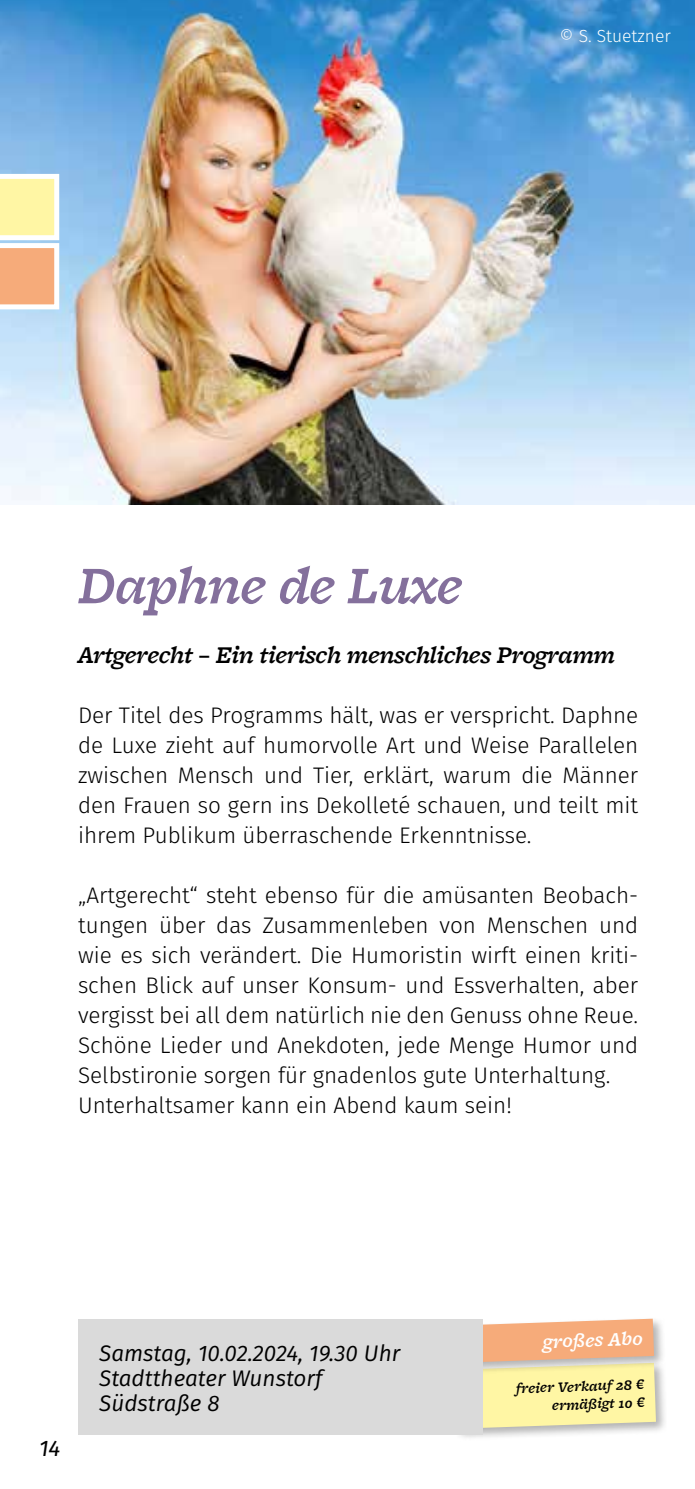
<style>
.page{position:relative;width:695px;height:1489px;background:#fff}
.page>*{position:absolute;margin:0;border:0;box-sizing:border-box;transform-origin:0 0}
.t1{font:italic 600 55px "Freight Micro Pro";letter-spacing:-.02em;color:#84709c}
.t2{font:italic 600 25px "Freight Micro Pro";letter-spacing:-.02em;color:#000}
.t3{font:300 22.5px/30px "Fira Sans";color:#000;text-align:justify}
.t4{font:italic 22.5px/25px "Fira Sans";color:#000}
.t5{font:italic 22.5px "Fira Sans";color:#000}
.t6{font:italic 600 20px "Freight Micro Pro";color:#fff}
.t7{font:300 17.5px "Fira Sans";color:#fff}
.t8{font:italic 600 15px/18px "Freight Micro Pro";color:#000;text-align:right}
</style>
<div class="page">
<img style="left:0;top:0;width:694px;height:504px">
<div style="left:452px;top:1359px;width:216px;height:81px;background:#000;opacity:.3"></div>
<div style="left:451px;top:1315px;width:215px;height:60px;background:#000;opacity:.3"></div>
<svg style="left:482px;top:1318px;width:174px;height:110px;background:#f5d89c"></svg>
<div style="left:78px;top:1318px;width:404px;height:116px;background:#dadada"></div>
<svg style="left:0;top:174px;width:59px;height:135px"></svg>
<p class="t7" style="left:559px;top:24px;width:113px">© S. Stuetzner</p>
<h1 class="t1" style="left:78px;top:547px;width:386px">Daphne de Luxe</h1>
<p class="t2" style="left:78px;top:637px;width:538px">Artgerecht – Ein tierisch menschliches Programm</p>
<p class="t3" style="left:78px;top:700px;width:561px">Der Titel des Programms hält, was er verspricht. Daphne de Luxe zieht auf humorvolle Art und Weise Parallelen zwischen Mensch und Tier, erklärt, warum die Männer den Frauen so gern ins Dekolleté schauen, und teilt mit ihrem Publikum überraschende Erkenntnisse.</p>
<p class="t3" style="left:78px;top:880px;width:561px;text-align:left">„Artgerecht“ steht ebenso für die amüsanten Beobach&shy;tungen über das Zusammenleben von Menschen und wie es sich verändert. Die Humoristin wirft einen kriti&shy;schen Blick auf unser Konsum- und Essverhalten, aber vergisst bei all dem natürlich nie den Genuss ohne Reue.<br>Schöne Lieder und Anekdoten, jede Menge Humor und Selbstironie sorgen für gnadenlos gute Unterhaltung.<br>Unterhaltsamer kann ein Abend kaum sein!</p>
<p class="t5" style="left:39px;top:1431px;width:23px">14</p>
<p class="t4" style="left:99px;top:1340px;width:302px">Samstag, 10.02.2024, 19.30 Uhr<br>Stadttheater Wunstorf<br>Südstraße 8</p>
<p class="t6" style="left:542px;top:1327px;width:101px;rotate:-2deg">großes Abo</p>
<p class="t8" style="left:515px;top:1378px;width:130px;rotate:-2deg">freier Verkauf 28 € ermäßigt 10 €</p>
</div>
